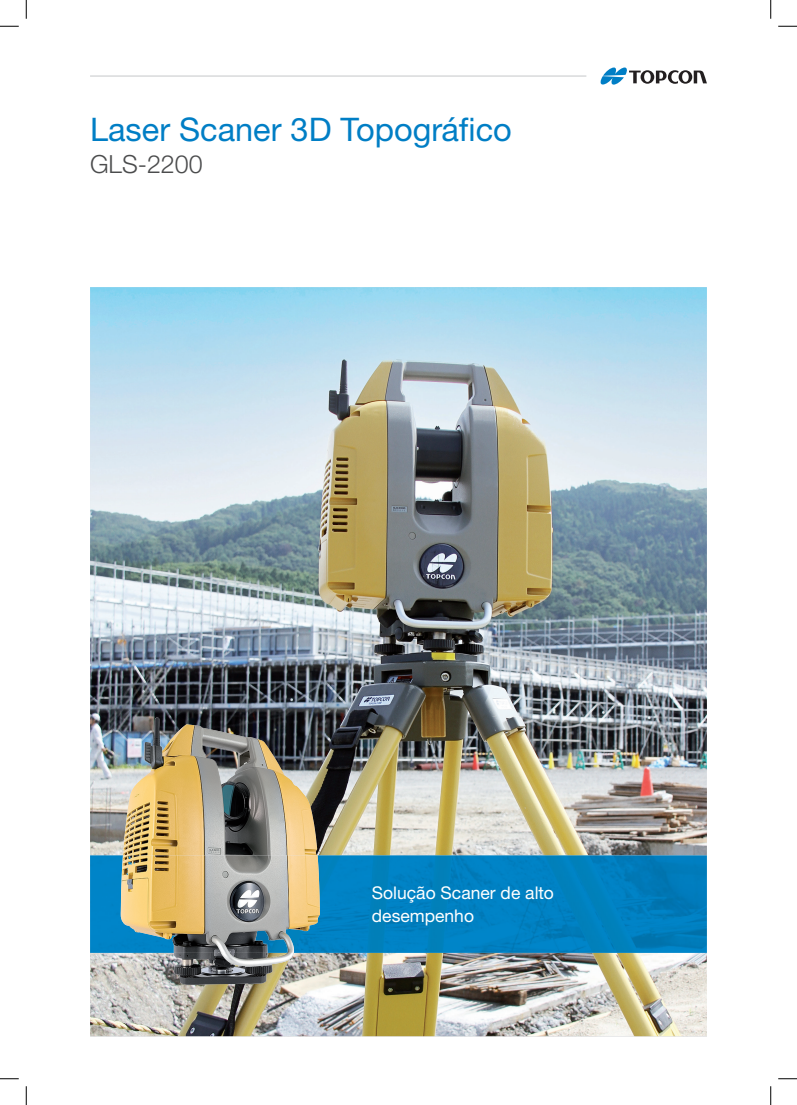
<style>
.page{position:relative;width:797px;height:1105px;background:#fff}
.page>*{position:absolute;margin:0;border:0;box-sizing:border-box;transform-origin:0 0}
.t1{font:32.5px "Helvetica Neue LTW1 G";color:#007ec5}
.t2{font:300 25px "Helvetica Neue LTW1 G";color:#4b4c4d}
.t3{font:17.5px/22.5px "Helvetica Neue LTW1 G";color:#fff}
</style>
<div class="page">
<hr style="left:90px;top:75px;width:496px;height:2px;background:#d1d2d4">
<svg style="left:600px;top:67px;width:107px;height:18px"></svg>
<img style="left:90px;top:287px;width:617px;height:749px">
<img style="left:90px;top:855px;width:617px;height:98px">
<img style="left:123px;top:717px;width:194px;height:138px">
<img style="left:121px;top:855px;width:173px;height:98px">
<svg style="left:0;top:25px;width:19px;height:2px"></svg>
<svg style="left:778px;top:25px;width:19px;height:2px"></svg>
<svg style="left:0;top:1078px;width:19px;height:1px"></svg>
<svg style="left:778px;top:1078px;width:19px;height:1px"></svg>
<svg style="left:25px;top:0;width:2px;height:19px"></svg>
<svg style="left:25px;top:1086px;width:2px;height:19px"></svg>
<svg style="left:770px;top:0;width:1px;height:19px"></svg>
<svg style="left:770px;top:1086px;width:1px;height:19px"></svg>
<h1 class="t1" style="left:90px;top:109px;width:423px">Laser Scaner 3D Topográfico</h1>
<h2 class="t2" style="left:90px;top:149px;width:114px">GLS-2200</h2>
<p class="t3" style="left:372px;top:881px;width:183px">Solução Scaner de alto desempenho</p>
</div>
